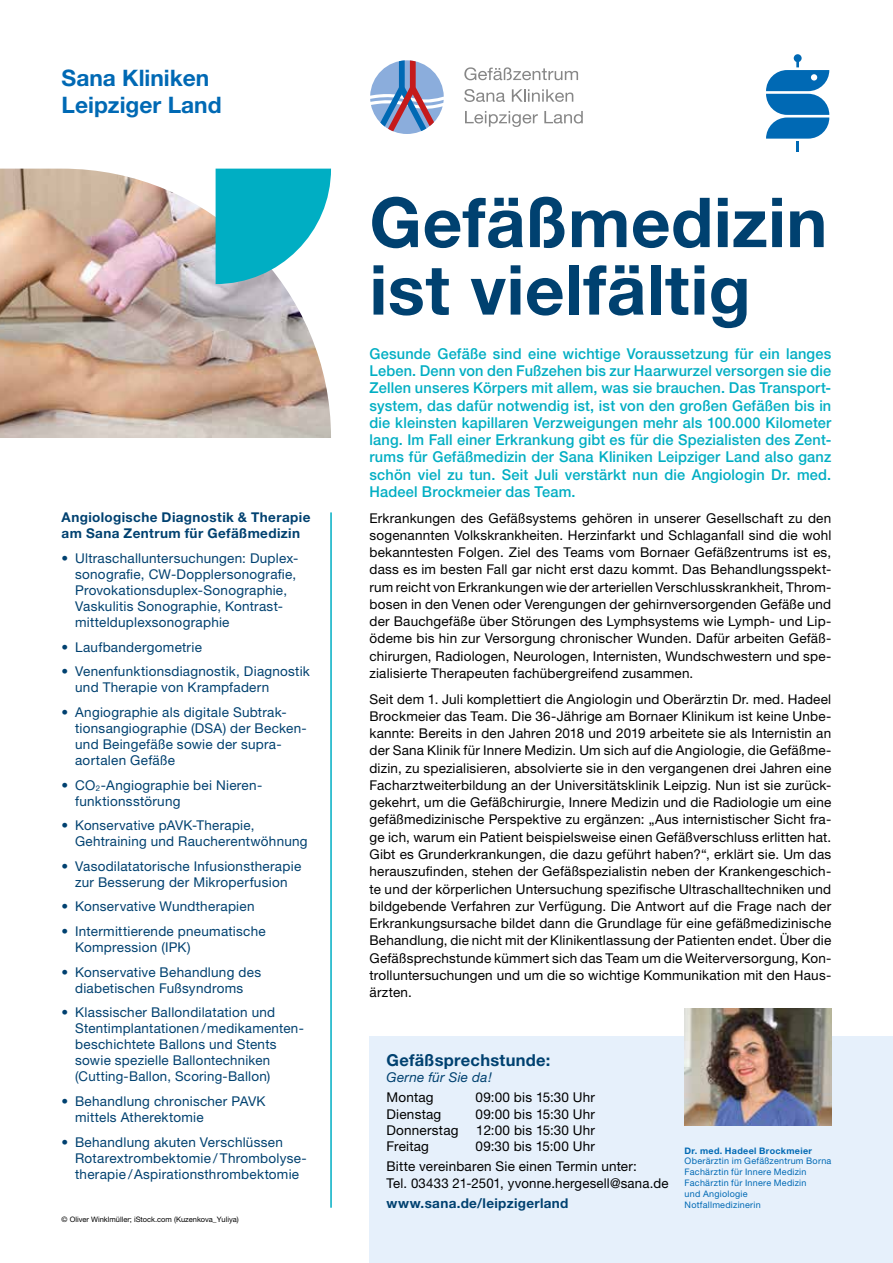
<style>
.page{position:relative;width:893px;height:1263px;background:#fff}
.page>*{position:absolute;margin:0;border:0;box-sizing:border-box;transform-origin:0 0}
.t1{font:700 69px/67.5px "Helvetica Neue LT Pro";letter-spacing:.005em;color:#004170}
.t2{font:700 22.8px/27.3px "Helvetica Neue LT Pro";color:#0069b4}
.t3{font:700 16.5px "Helvetica Neue LT Pro";letter-spacing:.02em;color:#004170}
.t4{font:500 15px/17.2px "Helvetica Neue LT Pro";letter-spacing:.015em;color:#00aec3;text-align:justify}
.t5{font:13.5px/17.2px "Helvetica Neue LT Pro";letter-spacing:.015em;color:#000;text-align:justify}
.t6{font:13.5px/16px "Helvetica Neue LT Pro";letter-spacing:.02em;color:#004170}
.t7{font:700 13.5px/16px "Helvetica Neue LT Pro";letter-spacing:.025em;color:#004170}
.t8{font:italic 13.5px "Helvetica Neue LT Pro";letter-spacing:.02em;color:#004170}
.t9{font:9px/10.8px "Helvetica Neue LT Pro";letter-spacing:.025em;color:#0069b4}
.t10{font:700 9px "Helvetica Neue LT Pro";letter-spacing:.035em;color:#0069b4}
.t11{font:7.5px "Helvetica Neue LT Pro";color:#000}
</style>
<div class="page">
<svg style="left:766px;top:54px;width:63px;height:98px"></svg>
<img style="left:0;top:169px;width:331px;height:269px">
<svg style="left:216px;top:169px;width:115px;height:115px"></svg>
<div style="left:369px;top:1037px;width:524px;height:226px;background:#e6f0fb"></div>
<img style="left:685px;top:1008px;width:146px;height:118px">
<hr style="left:330px;top:512px;width:2px;height:696px;background:#00aec3">
<svg style="left:464px;top:67px;width:114px;height:13px"></svg>
<svg style="left:464px;top:89px;width:41px;height:13px"></svg>
<svg style="left:512px;top:89px;width:61px;height:13px"></svg>
<svg style="left:465px;top:111px;width:73px;height:16px"></svg>
<svg style="left:544px;top:111px;width:39px;height:12px"></svg>
<svg style="left:370px;top:60px;width:74px;height:74px"></svg>
<h2 class="t2" style="left:62px;top:64px;width:161px">Sana Kliniken<br>Leipziger Land</h2>
<p class="t7" style="left:62px;top:509px;width:250px">Angiologische Diagnostik &amp; Therapie am Sana Zentrum für Gefäßmedizin</p>
<p class="t6" style="left:75px;top:550px;width:225px;text-indent:-13px">• Ultraschalluntersuchungen: Duplex&shy;sonografie, CW-Dopplersonografie, Provokationsduplex-Sonographie, Vaskulitis Sonographie, Kontrast&shy;mittelduplexsonographie</p>
<p class="t6" style="left:62px;top:639px;width:142px">• Laufbandergometrie</p>
<p class="t6" style="left:75px;top:663px;width:236px;text-indent:-14px">• Venenfunktionsdiagnostik, Diagnostik und Therapie von Krampfadern</p>
<p class="t6" style="left:75px;top:704px;width:233px;text-indent:-14px">• Angiographie als digitale Subtrak&shy;tionsangiographie (DSA) der Becken&shy;und Beingefäße sowie der supra&shy;aortalen Gefäße</p>
<p class="t6" style="left:75px;top:776px;width:189px;text-indent:-13px">• CO<sub>2</sub>-Angiographie bei Nieren&shy;funktionsstörung</p>
<p class="t6" style="left:75px;top:817px;width:234px;text-indent:-14px">• Konservative pAVK-Therapie,<br>Gehtraining und Raucherentwöhnung</p>
<p class="t6" style="left:62px;top:858px;width:241px;text-align:center">• Vasodilatatorische Infusionstherapie zur Besserung der Mikroperfusion</p>
<p class="t6" style="left:62px;top:898px;width:194px">• Konservative Wundtherapien</p>
<p class="t6" style="left:75px;top:923px;width:192px;text-indent:-14px">• Intermittierende pneumatische<br>Kompression (IPK)</p>
<p class="t6" style="left:62px;top:963px;width:201px;text-align:center">• Konservative Behandlung des diabetischen Fußsyndroms</p>
<p class="t6" style="left:75px;top:1004px;width:230px;text-indent:-13px">• Klassischer Ballondilatation und Stentimplantationen /medikamenten&shy;beschichtete Ballons und Stents sowie spezielle Ballontechniken (Cutting-Ballon, Scoring-Ballon)</p>
<p class="t6" style="left:75px;top:1093px;width:192px;text-indent:-14px">• Behandlung chronischer PAVK mittels Atherektomie</p>
<p class="t6" style="left:75px;top:1133px;width:233px;text-indent:-14px">• Behandlung akuten Verschlüssen<br>Rotarextrombektomie / Thrombolyse&shy;therapie /Aspirationsthrombektomie</p>
<p class="t11" style="left:62px;top:1214px;width:179px">© Oliver Winklmüller; iStock.com (Kuzenkova_Yuliya)</p>
<h1 class="t1" style="left:369px;top:187px;width:459px">Gefäßmedizin ist vielfältig</h1>
<p class="t4" style="left:369px;top:345px;width:463px">Gesunde Gefäße sind eine wichtige Voraussetzung für ein langes Leben. Denn von den Fußzehen bis zur Haarwurzel versorgen sie die Zellen unseres Körpers mit allem, was sie brauchen. Das Transport&shy;system, das dafür notwendig ist, ist von den großen Gefäßen bis in die kleinsten kapillaren Verzweigungen mehr als 100.000 Kilometer lang. Im Fall einer Erkrankung gibt es für die Spezialisten des Zent&shy;rums für Gefäßmedizin der Sana Kliniken Leipziger Land also ganz schön viel zu tun. Seit Juli verstärkt nun die Angiologin Dr. med.<br>Hadeel Brockmeier das Team.</p>
<p class="t5" style="left:369px;top:509px;width:463px">Erkrankungen des Gefäßsystems gehören in unserer Gesellschaft zu den sogenannten Volkskrankheiten. Herzinfarkt und Schlaganfall sind die wohl bekanntesten Folgen. Ziel des Teams vom Bornaer Gefäßzentrums ist es, dass es im besten Fall gar nicht erst dazu kommt. Das Behandlungsspekt&shy;rum reicht von Erkrankungen wie der arteriellen Verschlusskrankheit, Throm&shy;bosen in den Venen oder Verengungen der gehirnversorgenden Gefäße und der Bauchgefäße über Störungen des Lymphsystems wie Lymph- und Lip&shy;ödeme bis hin zur Versorgung chronischer Wunden. Dafür arbeiten Gefäß&shy;chirurgen, Radiologen, Neurologen, Internisten, Wundschwestern und spe&shy;zialisierte Therapeuten fachübergreifend zusammen.</p>
<p class="t5" style="left:369px;top:690px;width:463px">Seit dem 1. Juli komplettiert die Angiologin und Oberärztin Dr. med. Hadeel Brockmeier das Team. Die 36-Jährige am Bornaer Klinikum ist keine Unbe&shy;kannte: Bereits in den Jahren 2018 und 2019 arbeitete sie als Internistin an der Sana Klinik für Innere Medizin. Um sich auf die Angiologie, die Gefäßme&shy;dizin, zu spezialisieren, absolvierte sie in den vergangenen drei Jahren eine Facharztweiterbildung an der Universitätsklinik Leipzig. Nun ist sie zurück&shy;gekehrt, um die Gefäßchirurgie, Innere Medizin und die Radiologie um eine gefäßmedizinische Perspektive zu ergänzen: „Aus internistischer Sicht fra&shy;ge ich, warum ein Patient beispielsweise einen Gefäßverschluss erlitten hat.<br>Gibt es Grunderkrankungen, die dazu geführt haben?“, erklärt sie. Um das herauszufinden, stehen der Gefäßspezialistin neben der Krankengeschich&shy;te und der körperlichen Untersuchung spezifische Ultraschalltechniken und bildgebende Verfahren zur Verfügung. Die Antwort auf die Frage nach der Erkrankungsursache bildet dann die Grundlage für eine gefäßmedizinische Behandlung, die nicht mit der Klinikentlassung der Patienten endet. Über die Gefäßsprechstunde kümmert sich das Team um die Weiterversorgung, Kon&shy;trolluntersuchungen und um die so wichtige Kommunikation mit den Haus&shy;ärzten.</p>
<p class="t3" style="left:387px;top:1050px;width:165px">Gefäßsprechstunde:</p>
<p class="t8" style="left:387px;top:1069px;width:107px">Gerne für Sie da!</p>
<p class="t5" style="left:387px;top:1089px;width:49px">Montag</p>
<p class="t5" style="left:476px;top:1089px;width:121px">09:00 bis 15:30 Uhr</p>
<p class="t5" style="left:387px;top:1105px;width:56px">Dienstag</p>
<p class="t5" style="left:476px;top:1105px;width:121px">09:00 bis 15:30 Uhr</p>
<p class="t5" style="left:387px;top:1121px;width:74px">Donnerstag</p>
<p class="t5" style="left:476px;top:1121px;width:120px">12:00 bis 15:30 Uhr</p>
<p class="t5" style="left:387px;top:1137px;width:44px">Freitag</p>
<p class="t5" style="left:387px;top:1136px;width:252px;line-height:20.4px;text-indent:89px">09:30 bis 15:00 Uhr<br>Bitte vereinbaren Sie einen Termin unter:</p>
<p class="t5" style="left:387px;top:1174px;width:284px">Tel. 03433 21-2501, yvonne.hergesell@sana.de</p>
<p class="t7" style="left:387px;top:1195px;width:183px">www.sana.de/leipzigerland</p>
<p class="t10" style="left:685px;top:1145px;width:129px">Dr. med. Hadeel Brockmeier</p>
<p class="t9" style="left:685px;top:1156px;width:148px">Oberärztin im Gefäßzentrum Borna<br>Fachärztin für Innere Medizin<br>Fachärztin für Innere Medizin<br>und Angiologie<br>Notfallmedizinerin</p>
</div>
